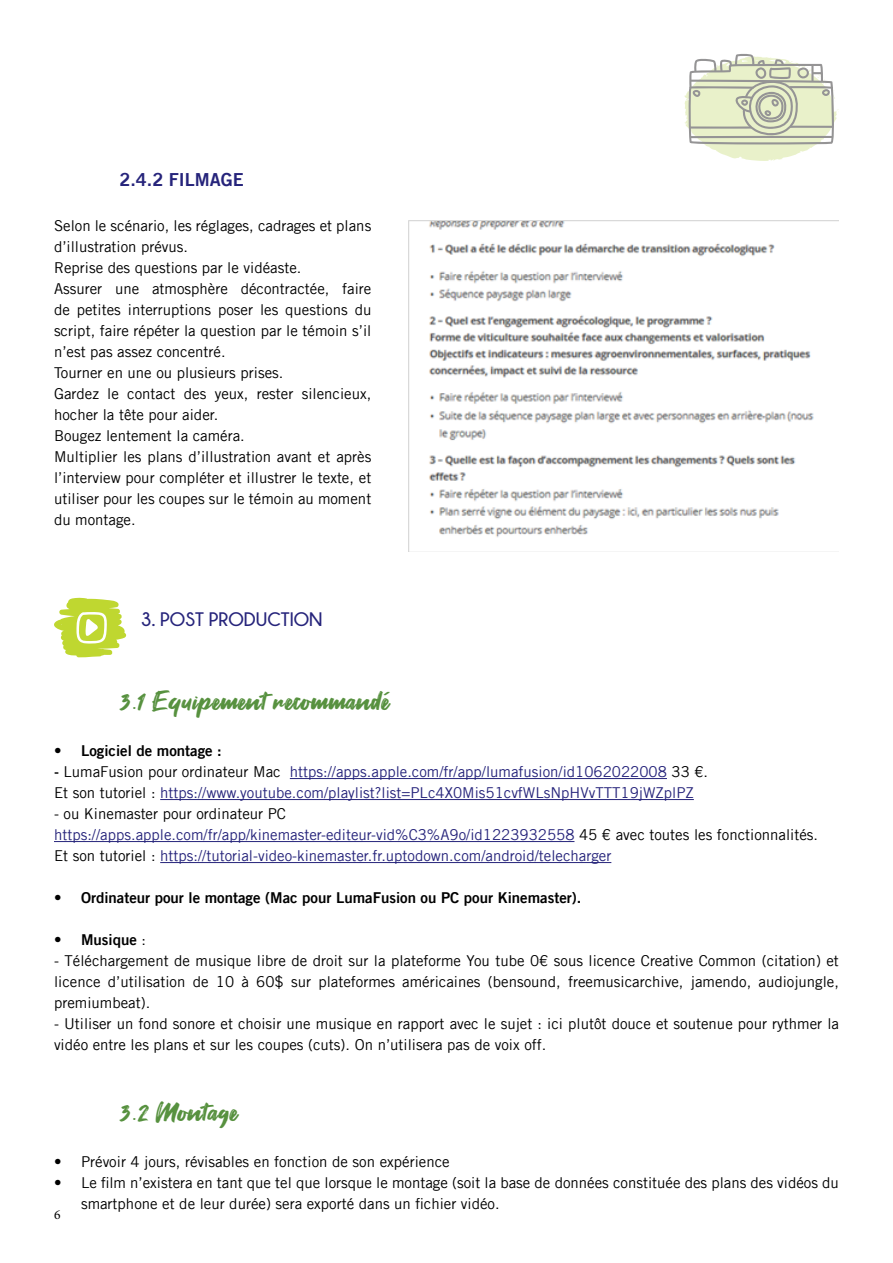
<style>
.page{position:relative;width:893px;height:1263px;background:#fff}
.page>*{position:absolute;margin:0;border:0;box-sizing:border-box;transform-origin:0 0}
.t1{font:25.5px "Fontjek";letter-spacing:.03em;color:#57913f}
.t2{font:700 19.5px "Champagne&Limousines";color:#26247b}
.t3{font:18px "Trade Gothic LT Bold Two";color:#26247b}
.t4{font:15px/21px "Trade Gothic LT";color:#000}
.t5{font:15px/21px "Trade Gothic LT";color:#26247b}
.t6{font:15px "Trade Gothic LT Bold Two";color:#000}
.t7{font:13.5px "Minion Pro";color:#000}
.s1{font-family:"Trade Gothic LT Bold Two";color:#000}
.s2{color:#000}
.s3{font-family:"Trade Gothic LT"}
</style>
<div class="page">
<svg style="left:685px;top:54px;width:154px;height:107px"></svg>
<img style="left:409px;top:221px;width:405px;height:316px">
<hr style="left:290px;top:778px;width:377px;height:1px;background:#26247b">
<hr style="left:160px;top:799px;width:534px;height:1px;background:#26247b">
<hr style="left:54px;top:841px;width:520px;height:1px;background:#26247b">
<hr style="left:160px;top:862px;width:451px;height:1px;background:#26247b">
<svg style="left:54px;top:598px;width:73px;height:59px"></svg>
<p class="t3" style="left:119px;top:168px;width:126px">2.4.2 Filmage</p>
<p class="t4" style="left:54px;top:215px;width:319px">Selon le scénario, les réglages, cadrages et plans d’illustration prévus.<br>Reprise des questions par le vidéaste.<br>Assurer une atmosphère décontractée, faire de petites interruptions poser les questions du script, faire répéter la question par le témoin s’il n’est pas assez concentré.<br>Tourner en une ou plusieurs prises.<br>Gardez le contact des yeux, rester silencieux, hocher la tête pour aider.<br>Bougez lentement la caméra.<br>Multiplier les plans d’illustration avant et après l’interview pour compléter et illustrer le texte, et utiliser pour les coupes sur le témoin au moment du montage.</p>
<h2 class="t2" style="left:141px;top:609px;width:138px">3. POST PRODUCTIO</h2>
<h2 class="t2" style="left:309px;top:609px;width:15px">N</h2>
<h1 class="t1" style="left:120px;top:685px;width:271px">3.1 Equipement recommandé</h1>
<p class="t6" style="left:54px;top:742px;width:169px">• Logiciel de montage :</p>
<p class="t5" style="left:54px;top:761px;width:656px"><span class="s1">-</span> <span class="s2">LumaFusion pour ordinateur Mac</span> https://apps.apple.com/fr/app/lumafusion/id1062022008 <span class="s2">33 €.<br>Et son tutoriel :</span> https://www.youtube.com/playlist?list=PLc4X0Mis51cvfWLsNpHVvTTT19jWZplPZ</p>
<p class="t5" style="left:54px;top:803px;width:766px"><span class="s2">- ou Kinemaster pour ordinateur PC<br></span>https://apps.apple.com/fr/app/kinemaster-editeur-vid%C3%A9o/id1223932558 <span class="s2">45 € avec toutes les fonctionnalités.<br>Et son tutoriel :</span> https://tutorial-video-kinemaster.fr.uptodown.com/android/telecharger</p>
<p class="t6" style="left:54px;top:889px;width:529px">• Ordinateur pour le montage (Mac pour LumaFusion ou PC pour Kinemaster).</p>
<p class="t6" style="left:54px;top:931px;width:93px">• M usique <span class="s3">:</span></p>
<p class="t4" style="left:54px;top:950px;width:786px;text-align:justify">- Téléchargement de musique libre de droit sur la plateforme You tube 0€ sous licence Creative Common (citation) et licence d’utilisation de 10 à 60$ sur plateformes américaines (bensound, freemusicarchive, jamendo, audiojungle, premiumbeat).</p>
<p class="t4" style="left:54px;top:1013px;width:786px">- Utiliser un fond sonore et choisir une musique en rapport avec le sujet : ici plutôt douce et soutenue pour rythmer la vidéo entre les plans et sur les coupes (cuts). On n’utilisera pas de voix off.</p>
<h1 class="t1" style="left:120px;top:1095px;width:120px">3.2 Montage</h1>
<p class="t4" style="left:54px;top:1151px;width:397px">• Prévoir 4 jours, révisables en fonction de son expérience</p>
<p class="t4" style="left:81px;top:1172px;width:759px;text-indent:-27px">• Le film n’existera en tant que tel que lorsque le montage (soit la base de données constituée des plans des vidéos du smartphone et de leur durée) sera exporté dans un fichier vidéo.</p>
<p class="t7" style="left:54px;top:1205px;width:8px">6</p>
</div>
